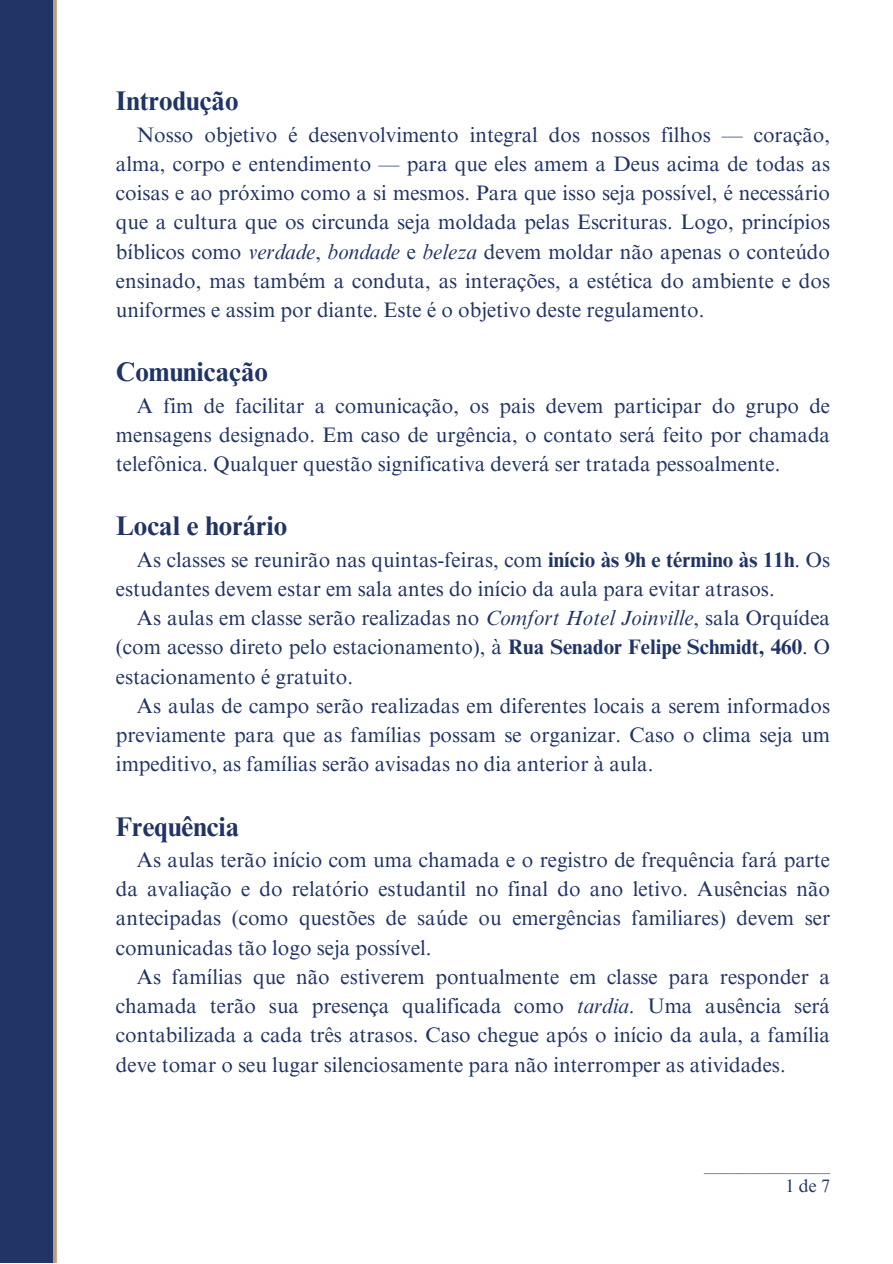
<style>
.page{position:relative;width:893px;height:1264px;background:#fff}
.page>*{position:absolute;margin:0;border:0;box-sizing:border-box;transform-origin:0 0}
.t1{font:700 27px "Times NRMT Pro";color:#203465}
.t2{font:21px/29.2px "Times NRMT Pro";color:#203465;text-align:justify}
.t3{font:18px "Times NRMT Pro";color:#203465}
.s1{color:#fff}
.s2{font-style:italic}
.s3{font-weight:700}
</style>
<div class="page">
<div style="left:0;top:0;width:892px;height:1262px;background:#203465"></div>
<div style="left:53px;top:0;width:839px;height:1262px;background:#fff"></div>
<p class="t1" style="left:116px;top:91px;width:124px">Introdução</p>
<p class="t2" style="left:116px;top:122px;width:715px"><span class="s1">—</span>Nosso objetivo é desenvolvimento integral dos nossos filhos — coração, alma, corpo e entendimento — para que eles amem a Deus acima de todas as coisas e ao próximo como a si mesmos. Para que isso seja possível, é necessário que a cultura que os circunda seja moldada pelas Escrituras. Logo, princípios bíblicos como <span class="s2">verdade</span>, <span class="s2">bondade</span> e <span class="s2">beleza</span> devem moldar não apenas o conteúdo ensinado, mas também a conduta, as interações, a estética do ambiente e dos uniformes e assim por diante. Este é o objetivo deste regulamento.</p>
<p class="t1" style="left:116px;top:362px;width:153px">Comunicação</p>
<p class="t2" style="left:116px;top:393px;width:715px"><span class="s1">—</span>A fim de facilitar a comunicação, os pais devem participar do grupo de mensagens designado. Em caso de urgência, o contato será feito por chamada telefônica. Qualquer questão significativa deverá ser tratada pessoalmente.</p>
<p class="t1" style="left:116px;top:516px;width:173px">Local e horário</p>
<p class="t2" style="left:116px;top:547px;width:715px"><span class="s1">—</span>As classes se reunirão nas quintas-feiras, com <span class="s3">início às 9h e término às 11h</span>. Os estudantes devem estar em sala antes do início da aula para evitar atrasos.</p>
<p class="t2" style="left:116px;top:606px;width:715px"><span class="s1">—</span>As aulas em classe serão realizadas no <span class="s2">Comfort Hotel Joinville</span>, sala Orquídea (com acesso direto pelo estacionamento), à <span class="s3">Rua Senador Felipe Schmidt, 460</span>. O estacionamento é gratuito.</p>
<p class="t2" style="left:116px;top:693px;width:715px"><span class="s1">—</span>As aulas de campo serão realizadas em diferentes locais a serem informados previamente para que as famílias possam se organizar. Caso o clima seja um impeditivo, as famílias serão avisadas no dia anterior à aula.</p>
<p class="t1" style="left:116px;top:816px;width:125px">Frequência</p>
<p class="t2" style="left:116px;top:847px;width:715px"><span class="s1">—</span>As aulas terão início com uma chamada e o registro de frequência fará parte da avaliação e do relatório estudantil no final do ano letivo. Ausências não antecipadas (como questões de saúde ou emergências familiares) devem ser comunicadas tão logo seja possível.</p>
<p class="t2" style="left:116px;top:964px;width:715px"><span class="s1">—</span>As famílias que não estiverem pontualmente em classe para responder a chamada terão sua presença qualificada como <span class="s2">tardia</span>. Uma ausência será contabilizada a cada três atrasos. Caso chegue após o início da aula, a família deve tomar o seu lugar silenciosamente para não interromper as atividades.</p>
<p class="t3" style="left:704px;top:1164px;width:127px">———————</p>
<p class="t3" style="left:785px;top:1179px;width:46px">1de7</p>
</div>
